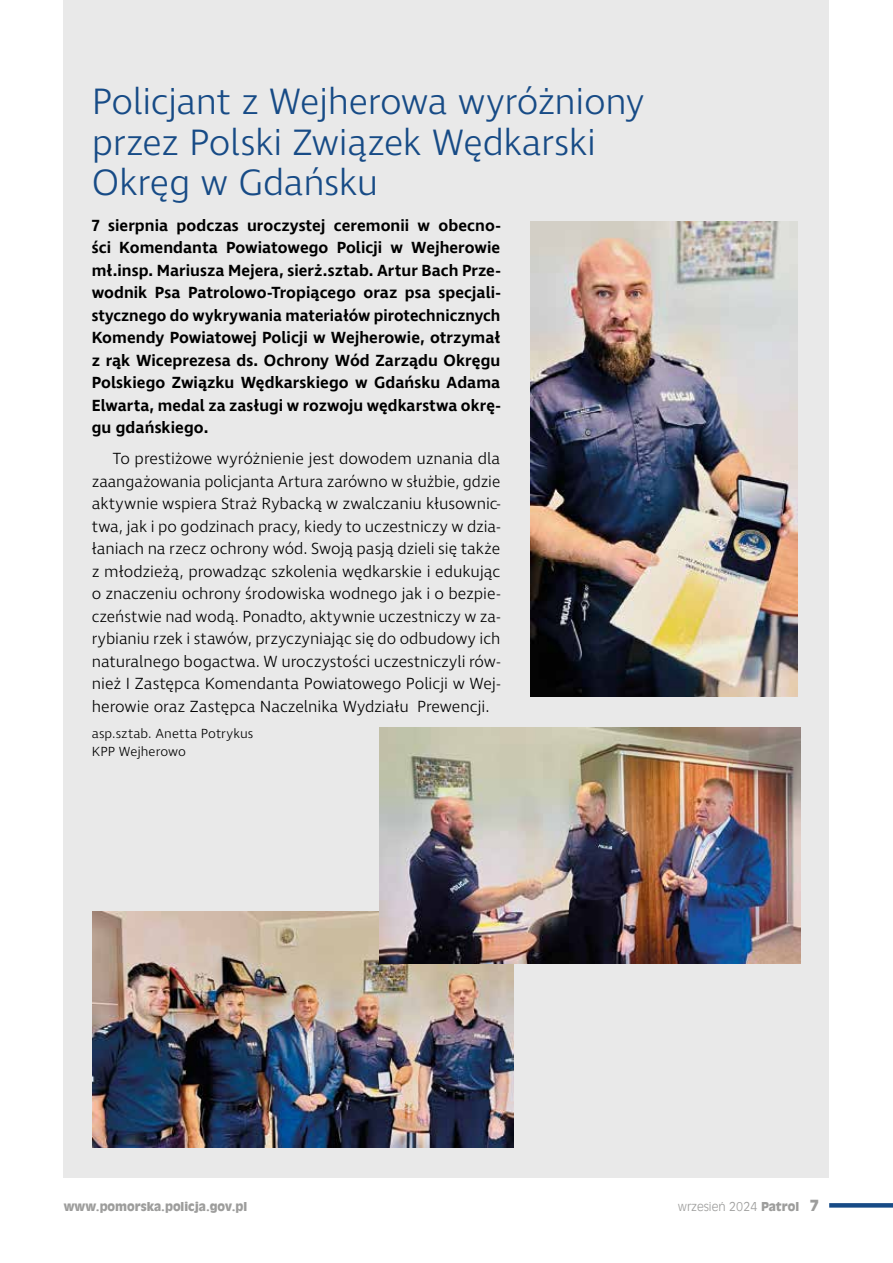
<style>
.page{position:relative;width:893px;height:1263px;background:#fff}
.page>*{position:absolute;margin:0;border:0;box-sizing:border-box;transform-origin:0 0}
.t1{font:300 37.5px/40.5px "Ingra";letter-spacing:-.01em;color:#174b86}
.t2{font:300 16.5px/22.5px "Ingra";letter-spacing:-.005em;color:#000;text-align:justify}
.t3{font:600 16.5px/22.5px "Ingra";letter-spacing:.005em;color:#000;text-align:justify}
.t4{font:300 13.5px/18px "Ingra";letter-spacing:.005em;color:#000}
.t5{font:12px "Incised 901 Blk EU";color:#9d9d9c}
.t6{font:12px "Incised 901 Lt EU";color:#9d9d9c}
.s1{font-family:"Incised 901 Blk EU"}
.s2{font-family:"Incised 901 Blk EU";font-size:15px}
</style>
<div class="page">
<svg style="left:829px;top:1203px;width:64px;height:4px"></svg>
<div style="left:64px;top:0;width:765px;height:1177px;background:#e9e9e9"></div>
<img style="left:530px;top:221px;width:267px;height:475px">
<img style="left:93px;top:911px;width:421px;height:236px">
<img style="left:379px;top:727px;width:421px;height:237px">
<h1 class="t1" style="left:92px;top:83px;width:554px">Policjant z Wejherowa wyróżniony przez Polski Związek Wędkarski<br>Okręg w Gdańsku</h1>
<p class="t3" style="left:92px;top:215px;width:410px">7 sierpnia podczas uroczystej ceremonii w obecno&shy;ści Komendanta Powiatowego Policji w Wejherowie mł.insp. Mariusza Mejera, sierż.sztab. Artur Bach Prze&shy;wodnik Psa Patrolowo-Tropiącego oraz psa specjali&shy;stycznego do wykrywania materiałów pirotechnicznych Komendy Powiatowej Policji w Wejherowie, otrzymał z rąk Wiceprezesa ds. Ochrony Wód Zarządu Okręgu Polskiego Związku Wędkarskiego w Gdańsku Adama Elwarta, medal za zasługi w rozwoju wędkarstwa okrę&shy;gu gdańskiego.</p>
<p class="t2" style="left:92px;top:448px;width:410px;text-indent:21px">To prestiżowe wyróżnienie jest dowodem uznania dla zaangażowania policjanta Artura zarówno w służbie, gdzie aktywnie wspiera Straż Rybacką w zwalczaniu kłusownic&shy;twa, jak i po godzinach pracy, kiedy to uczestniczy w dzia&shy;łaniach na rzecz ochrony wód. Swoją pasją dzieli się także z młodzieżą, prowadząc szkolenia wędkarskie i edukując o znaczeniu ochrony środowiska wodnego jak i o bezpie&shy;czeństwie nad wodą. Ponadto, aktywnie uczestniczy w za&shy;rybianiu rzek i stawów, przyczyniając się do odbudowy ich naturalnego bogactwa. W uroczystości uczestniczyli rów&shy;nież I Zastępca Komendanta Powiatowego Policji w Wej&shy;herowie oraz Zastępca Naczelnika Wydziału Prewencji.</p>
<p class="t4" style="left:92px;top:725px;width:163px">asp.sztab. Anetta Potrykus<br>KPP Wejherowo</p>
<p class="t5" style="left:64px;top:1198px;width:185px">www.pomorska.policja.gov.pl</p>
<p class="t6" style="left:678px;top:1199px;width:143px">wrzesień 2024 <span class="s1">Patrol</span> <span class="s2">7</span></p>
</div>
